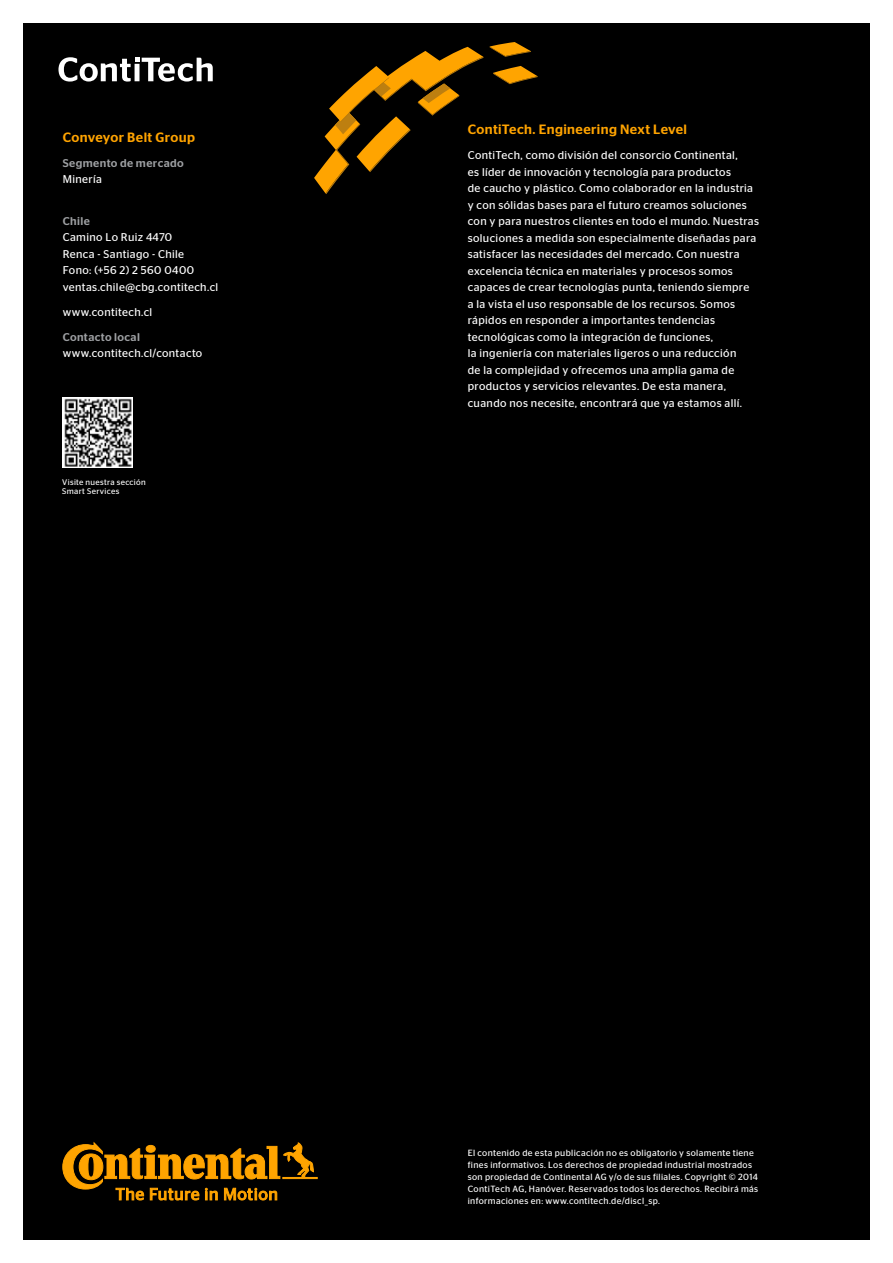
<style>
.page{position:relative;width:893px;height:1263px;background:#fff}
.page>*{position:absolute;margin:0;border:0;box-sizing:border-box;transform-origin:0 0}
.t1{font:500 13.5px "Stag Sans";letter-spacing:.03em;color:#ffa400}
.t2{font:11.25px/16.5px "Stag Sans";letter-spacing:.035em;color:#fff}
.t3{font:500 11.25px "Stag Sans";letter-spacing:.035em;color:#9d9fa2}
.t4{font:9px/12px "Stag Sans";letter-spacing:.04em;color:#fff}
.t5{font:8.1px/9px "Stag Sans";letter-spacing:.04em;color:#fff}
</style>
<div class="page">
<div style="left:23px;top:23px;width:847px;height:1216px;background:#000"></div>
<svg style="left:58px;top:57px;width:155px;height:25px"></svg>
<svg style="left:489px;top:42px;width:42px;height:15px"></svg>
<svg style="left:493px;top:66px;width:45px;height:18px"></svg>
<svg style="left:314px;top:47px;width:169px;height:147px"></svg>
<img style="left:63px;top:398px;width:70px;height:70px">
<svg style="left:62px;top:1142px;width:256px;height:59px"></svg>
<p class="t1" style="left:63px;top:129px;width:134px">Conveyor Belt Group</p>
<p class="t3" style="left:63px;top:156px;width:123px">Segmento de mercado</p>
<p class="t2" style="left:63px;top:171px;width:41px">Minería</p>
<p class="t3" style="left:63px;top:214px;width:29px">Chile</p>
<p class="t2" style="left:63px;top:229px;width:157px">Camino Lo Ruiz 4470<br>Renca - Santiago - Chile<br>Fono: (+56 2) 2 560 0400 ventas.chile@cbg.contitech.cl</p>
<p class="t2" style="left:63px;top:303px;width:91px">www.contitech.cl</p>
<p class="t3" style="left:63px;top:330px;width:79px">Contacto local</p>
<p class="t2" style="left:63px;top:345px;width:141px">www.contitech.cl/contacto</p>
<p class="t5" style="left:62px;top:477px;width:85px">Visite nuestra sección<br>Smart Services</p>
<p class="t1" style="left:468px;top:122px;width:221px">ContiTech. Engineering Next Level</p>
<p class="t2" style="left:468px;top:147px;width:293px">ContiTech, como división del consorcio Continental,<br>es líder de innovación y tecnología para productos<br>de caucho y plástico. Como colaborador en la industria y con sólidas bases para el futuro creamos soluciones con y para nuestros clientes en todo el mundo. Nuestras soluciones a medida son especialmente diseñadas para satisfacer las necesidades del mercado. Con nuestra excelencia técnica en materiales y procesos somos capaces de crear tecnologías punta, teniendo siempre<br>a la vista el uso responsable de los recursos. Somos rápidos en responder a importantes tendencias tecnológicas como la integración de funciones,<br>la ingeniería con materiales ligeros o una reducción<br>de la complejidad y ofrecemos una amplia gama de productos y servicios relevantes. De esta manera, cuando nos necesite, encontrará que ya estamos allí.</p>
<p class="t4" style="left:468px;top:1147px;width:292px">El contenido de esta publicación no es obligatorio y solamente tiene fines informativos. Los derechos de propiedad industrial mostrados son propiedad de Continental AG y/o de sus filiales. Copyright © 2014<br>ContiTech AG, Hanóver. Reservados todos los derechos. Recibirá más informaciones en: www.contitech.de/discl_sp.</p>
</div>
